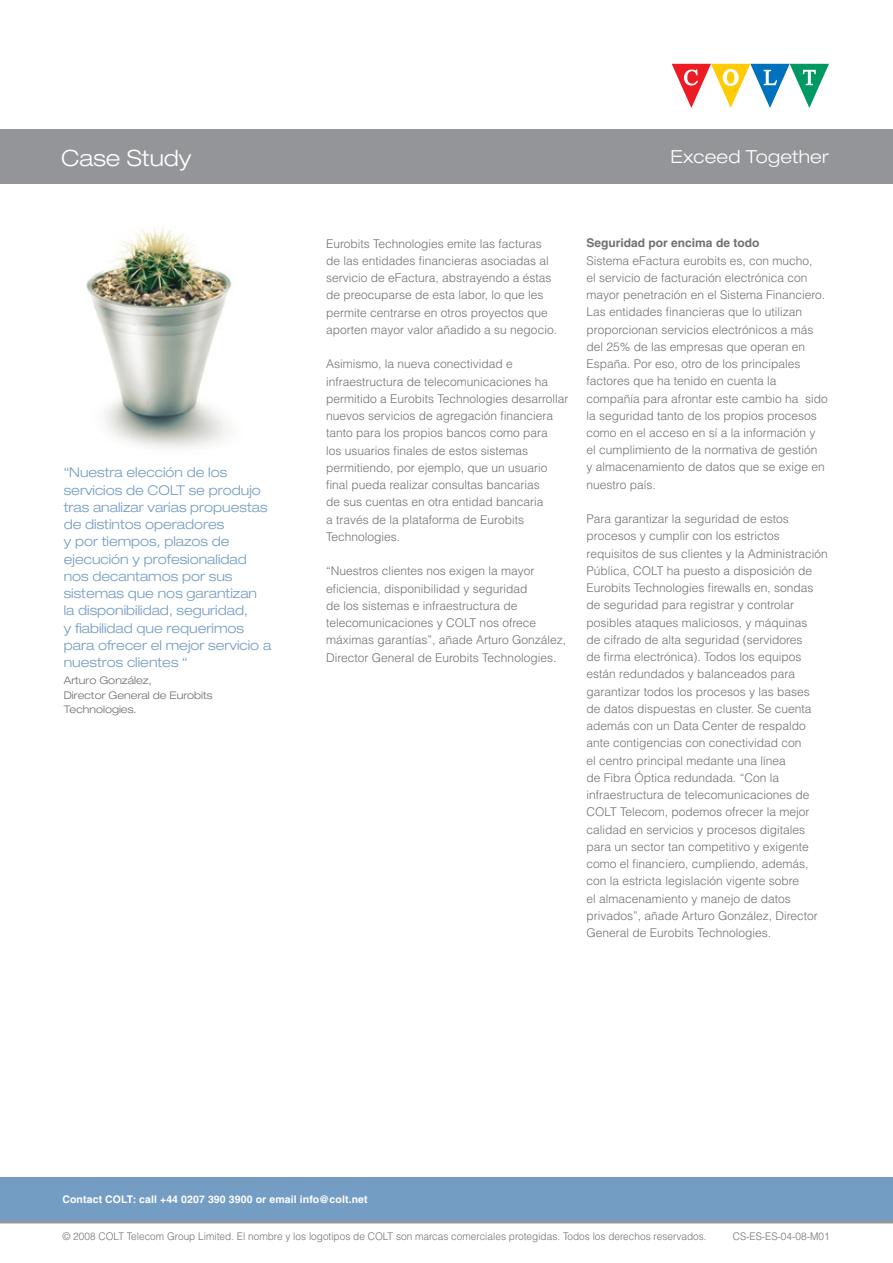
<style>
.page{position:relative;width:893px;height:1263px;background:#fff}
.page>*{position:absolute;margin:0;border:0;box-sizing:border-box;transform-origin:0 0}
.t1{font:300 expanded 22.5px "Helvetica Neue";color:#fff}
.t2{font:300 expanded 18px "Helvetica Neue";letter-spacing:.01em;color:#fff}
.t3{font:300 expanded 13.5px/17.2px "Helvetica Neue";color:#749dc3}
.t4{font:300 12px/17.2px "Helvetica";color:#717074}
.t5{font:700 12px "Helvetica";color:#717074}
.t6{font:300 10.5px "Helvetica";color:#717074;scale:.96 1}
.t7{font:300 expanded 10.5px/14.2px "Helvetica Neue";color:#717074}
.t8{font:700 10.5px "Helvetica";letter-spacing:.01em;color:#fff}
</style>
<div class="page">
<img style="left:86px;top:228px;width:146px;height:221px">
<div style="left:0;top:1177px;width:893px;height:45px;background:#749dc3"></div>
<hr style="left:0;top:1220px;width:893px;height:3px;background:#939598">
<div style="left:0;top:129px;width:893px;height:55px;background:#939598"></div>
<svg style="left:672px;top:64px;width:157px;height:44px"></svg>
<h1 class="t1" style="left:61px;top:144px;width:132px">Case Study</h1>
<h2 class="t2" style="left:670px;top:146px;width:160px">Exceed Together</h2>
<p class="t3" style="left:64px;top:464px;width:209px">“Nuestra elección de los servicios de COLT se produjo tras analizar varias propuestas de distintos operadores<br>y por tiempos, plazos de ejecución y profesionalidad nos decantamos por sus sistemas que nos garantizan<br>la disponibilidad, seguridad,<br>y fiabilidad que requerimos para ofrecer el mejor servicio a nuestros clientes “</p>
<p class="t7" style="left:64px;top:673px;width:150px">Arturo González,<br>Director General de Eurobits<br>Technologies.</p>
<p class="t4" style="left:326px;top:234px;width:232px">Eurobits Technologies emite las facturas de las entidades financieras asociadas al servicio de eFactura, abstrayendo a éstas de preocuparse de esta labor, lo que les permite centrarse en otros proyectos que aporten mayor valor añadido a su negocio.</p>
<p class="t4" style="left:326px;top:355px;width:244px">Asimismo, la nueva conectividad e infraestructura de telecomunicaciones ha permitido a Eurobits Technologies desarrollar nuevos servicios de agregación financiera tanto para los propios bancos como para<br>los usuarios finales de estos sistemas permitiendo, por ejemplo, que un usuario final pueda realizar consultas bancarias<br>de sus cuentas en otra entidad bancaria<br>a través de la plataforma de Eurobits Technologies.</p>
<p class="t4" style="left:326px;top:562px;width:242px">“Nuestros clientes nos exigen la mayor eficiencia, disponibilidad y seguridad<br>de los sistemas e infraestructura de telecomunicaciones y COLT nos ofrece máximas garantías”, añade Arturo González, Director General de Eurobits Technologies.</p>
<p class="t5" style="left:587px;top:236px;width:174px">Seguridad por encima de todo</p>
<p class="t4" style="left:587px;top:251px;width:243px">Sistema eFactura eurobits es, con mucho,<br>el servicio de facturación electrónica con mayor penetración en el Sistema Financiero.<br>Las entidades financieras que lo utilizan proporcionan servicios electrónicos a más del 25% de las empresas que operan en España. Por eso, otro de los principales factores que ha tenido en cuenta la compañía para afrontar este cambio ha sido la seguridad tanto de los propios procesos como en el acceso en sí a la información y el cumplimiento de la normativa de gestión<br>y almacenamiento de datos que se exige en nuestro país.</p>
<p class="t4" style="left:587px;top:510px;width:243px">Para garantizar la seguridad de estos procesos y cumplir con los estrictos requisitos de sus clientes y la Administración Pública, COLT ha puesto a disposición de Eurobits Technologies firewalls en, sondas de seguridad para registrar y controlar posibles ataques maliciosos, y máquinas<br>de cifrado de alta seguridad (servidores<br>de firma electrónica). Todos los equipos están redundados y balanceados para garantizar todos los procesos y las bases<br>de datos dispuestas en cluster. Se cuenta además con un Data Center de respaldo ante contigencias con conectividad con<br>el centro principal medante una línea<br>de Fibra Óptica redundada. “Con la infraestructura de telecomunicaciones de COLT Telecom, podemos ofrecer la mejor calidad en servicios y procesos digitales para un sector tan competitivo y exigente como el financiero, cumpliendo, además, con la estricta legislación vigente sobre<br>el almacenamiento y manejo de datos privados”, añade Arturo González, Director General de Eurobits Technologies.</p>
<p class="t8" style="left:62px;top:1192px;width:307px">Contact COLT: call +44 0207 390 3900 or email info@colt.net</p>
<p class="t6" style="left:62px;top:1230px;width:672px">© 2008 COLT Telecom Group Limited. El nombre y los logotipos de COLT son marcas comerciales protegidas. Todos los derechos reservados.</p>
<p class="t6" style="left:733px;top:1230px;width:102px">CS-ES-ES-04-08-M01</p>
</div>
